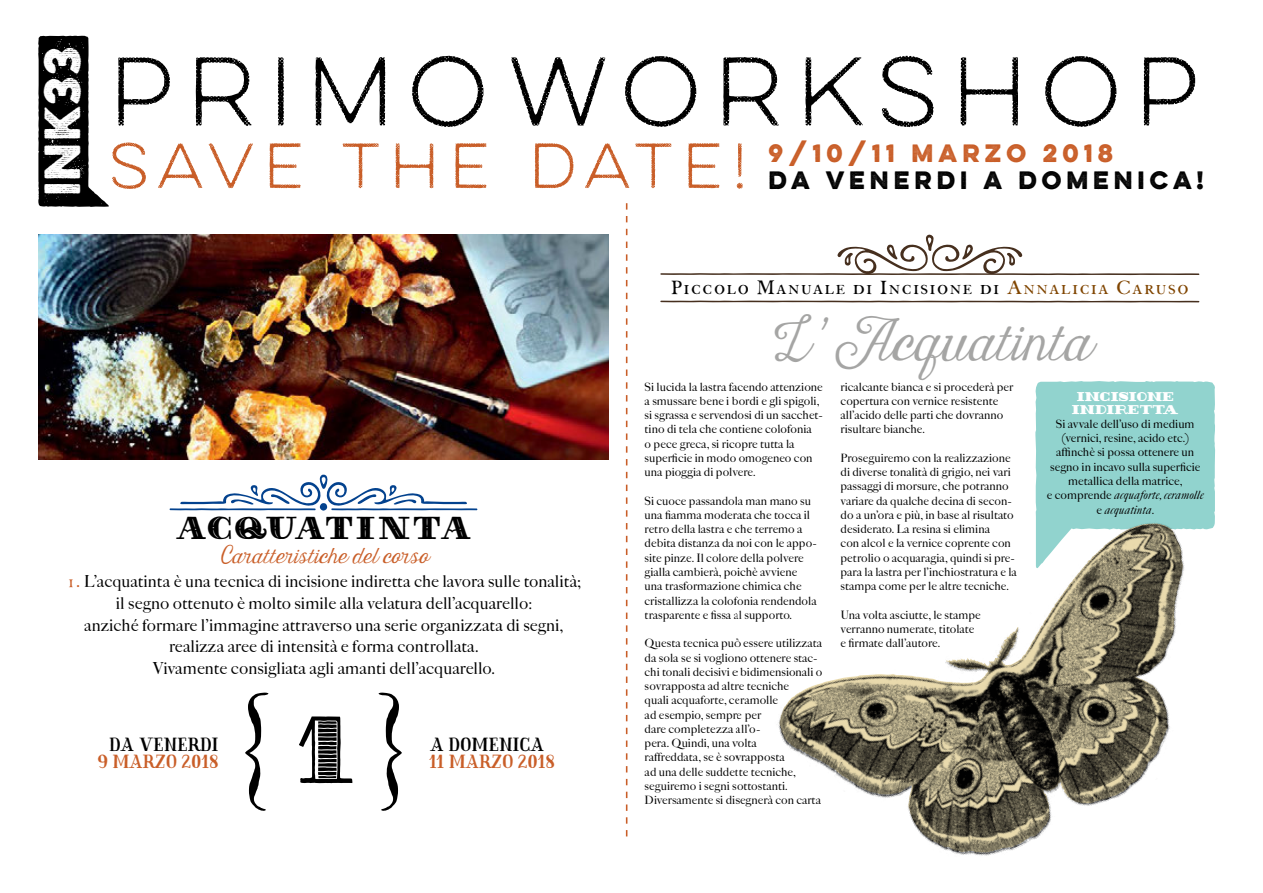
<style>
.page{position:relative;width:1263px;height:893px;background:#fff}
.page>*{position:absolute;margin:0;border:0;box-sizing:border-box;transform-origin:0 0}
.t1{font:95.1px "Thankful Modern Woodcut";color:#000}
.t2{font:87px "Lulo One";letter-spacing:-.05em;color:#000}
.t3{font:57px "Lulo One";letter-spacing:-.045em;color:#c95e28}
.t4{font:47.55px "Harman Script";color:#a5a5a4}
.t5{font:700 45.45px "Eveleth";letter-spacing:.03em;color:#fff}
.t6{font:31.65px "Thankful Modern Decorative";letter-spacing:.04em;color:#000}
.t7{font:700 22.5px "Lulo One";letter-spacing:-.01em;color:#000}
.t8{font:700 22.5px "Lulo One";color:#c95e28}
.t9{font:20.25px "F Caslon Thirty ITC Roman SC";letter-spacing:.08em;color:#000}
.t10{font:19.05px "Harman Script";letter-spacing:.01em;color:#c95e28}
.t11{font:19.05px "Thankful Serif";letter-spacing:-.02em;color:#c95e28}
.t12{font:19.05px "Thankful Serif";letter-spacing:-.04em;color:#000}
.t13{font:18px/21.6px "F Caslon Forty Two ITC";color:#000;text-align:center}
.t14{font:12.6px/14.2px "F Caslon Forty Two ITC";color:#000}
.t15{font:700 12.6px/12.8px "Thankful Slab";letter-spacing:-.05em;color:#fff;text-align:center}
.s1{font-family:"F Caslon Thirty ITC";color:#c95e28}
.s2{color:#804500}
.s3{font-style:italic}
</style>
<div class="page">
<div style="left:1035px;top:381px;width:181px;height:113px;background:#91d3ce"></div>
<svg style="left:626px;top:203px;width:1px;height:633px"></svg>
<img style="left:38px;top:235px;width:571px;height:224px">
<svg style="left:660px;top:234px;width:539px;height:42px"></svg>
<svg style="left:660px;top:301px;width:539px;height:2px"></svg>
<svg style="left:379px;top:693px;width:23px;height:118px"></svg>
<svg style="left:245px;top:693px;width:23px;height:118px"></svg>
<svg style="left:170px;top:474px;width:307px;height:37px"></svg>
<img style="left:778px;top:494px;width:437px;height:362px">
<svg style="left:38px;top:36px;width:71px;height:171px"></svg>
<h3 class="t5" style="left:27px;top:196px;width:151px;rotate:-90deg">INK33</h3>
<h2 class="t2" style="left:109px;top:31px;width:1109px">PRIMO WORKSHOP</h2>
<h3 class="t3" style="left:109px;top:126px;width:651px">SAVE THE DATE!</h3>
<h3 class="t8" style="left:769px;top:136px;width:351px">9/10/11 MARZO 2018</h3>
<h3 class="t7" style="left:769px;top:163px;width:442px">DA VENERDI A DOMENICA!</h3>
<h3 class="t6" style="left:175px;top:509px;width:299px">ACQUATINTA</h3>
<h3 class="t10" style="left:219px;top:546px;width:211px">Caratteristiche del corso</h3>
<p class="t13" style="left:67px;top:571px;width:516px"><span class="s1">1.</span> L’acquatinta è una tecnica di incisione indiretta che lavora sulle tonalità; il segno ottenuto è molto simile alla velatura dell’acquarello:<br>anziché formare l’immagine attraverso una serie organizzata di segni, realizza aree di intensità e forma controllata.<br>Vivamente consigliata agli amanti dell’acquarello.</p>
<h3 class="t12" style="left:109px;top:733px;width:111px">DA VENERDI</h3>
<h3 class="t11" style="left:98px;top:750px;width:123px">9 MARZO 2018</h3>
<h1 class="t1" style="left:294px;top:694px;width:65px">1</h1>
<h3 class="t12" style="left:429px;top:733px;width:117px">A DOMENICA</h3>
<h3 class="t11" style="left:429px;top:750px;width:128px">11 MARZO 2018</h3>
<h3 class="t9" style="left:671px;top:275px;width:519px">Piccolo Manuale di Incisione di <span class="s2">Annalicia Caruso</span></h3>
<h3 class="t4" style="left:769px;top:316px;width:323px">L’Acquatinta</h3>
<p class="t14" style="left:645px;top:380px;width:180px">Si lucida la lastra facendo attenzione a smussare bene i bordi e gli spigoli, si sgrassa e servendosi di un sacchet&shy;tino di tela che contiene colofonia<br>o pece greca, si ricopre tutta la superficie in modo omogeneo con una pioggia di polvere.</p>
<p class="t14" style="left:645px;top:494px;width:174px">Si cuoce passandola man mano su una fiamma moderata che tocca il retro della lastra e che terremo a debita distanza da noi con le appo&shy;site pinze. Il colore della polvere gialla cambierà, poichè avviene una trasformazione chimica che cristallizza la colofonia rendendola trasparente e fissa al supporto.</p>
<p class="t14" style="left:645px;top:636px;width:179px">Questa tecnica può essere utilizzata da sola se si vogliono ottenere stac&shy;chi tonali decisivi e bidimensionali o sovrapposta ad altre tecniche<br>quali acquaforte, ceramolle<br>ad esempio, sempre per<br>dare completezza all’o-<br>pera. Quindi, una volta<br>raffreddata, se è sovrapposta<br>ad una delle suddette tecniche, seguiremo i segni sottostanti.<br>Diversamente si disegnerà con carta</p>
<p class="t14" style="left:840px;top:380px;width:174px">ricalcante bianca e si procederà per copertura con vernice resistente all’acido delle parti che dovranno risultare bianche.</p>
<p class="t14" style="left:840px;top:451px;width:178px">Proseguiremo con la realizzazione di diverse tonalità di grigio, nei vari passaggi di morsure, che potranno variare da qualche decina di secon&shy;do a un’ora e più, in base al risultato desiderato. La resina si elimina<br>con alcol e la vernice coprente con petrolio o acquaragia, quindi si pre&shy;para la lastra per l’inchiostratura e la stampa come per le altre tecniche.</p>
<p class="t14" style="left:840px;top:608px;width:142px">Una volta asciutte, le stampe verranno numerate, titolate e firmate dall’autore.</p>
<p class="t15" style="left:1072px;top:391px;width:109px">INCISIONE<br>INDIRETTA</p>
<p class="t14" style="left:1047px;top:417px;width:158px;text-align:center">Si avvale dell’uso di medium (vernici, resine, acido etc.) affinchè si possa ottenere un segno in incavo sulla superficie metallica della matrice,<br>e comprende <span class="s3">acquaforte, ceramolle </span>e <span class="s3">acquatinta</span>.</p>
</div>
